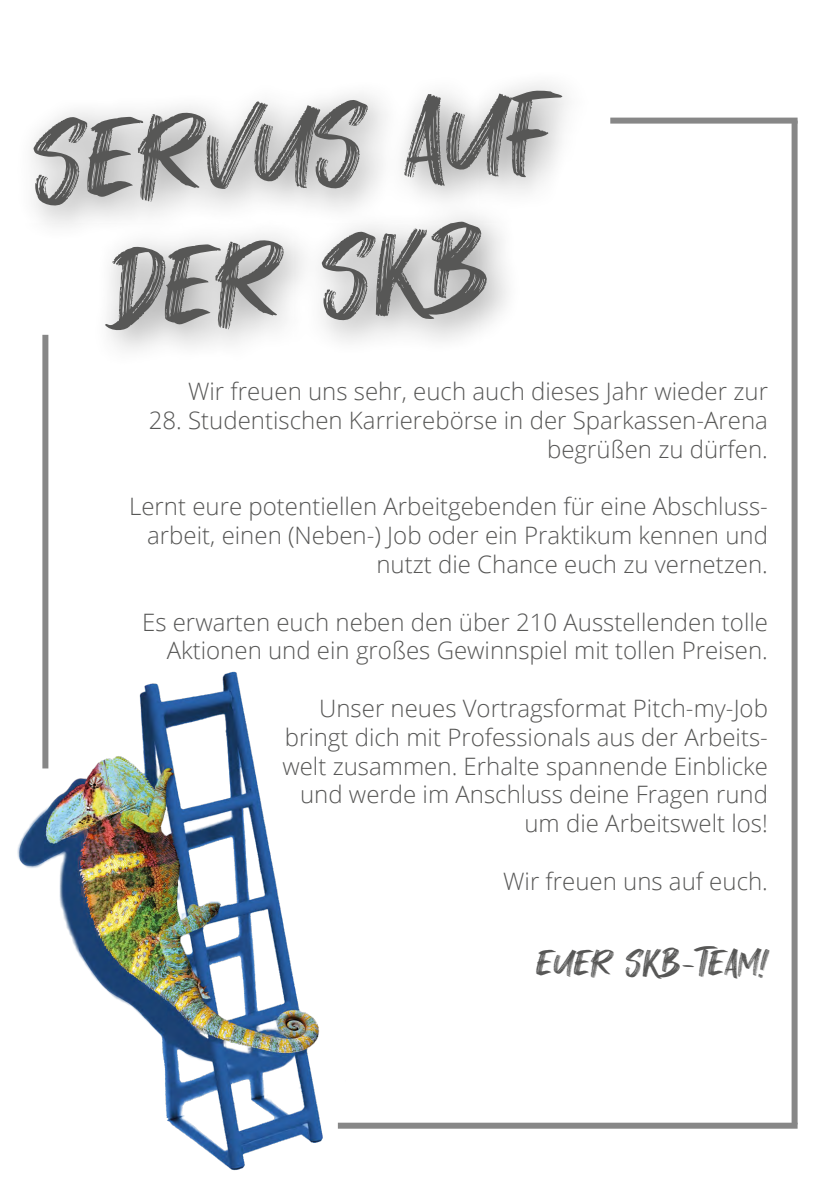
<style>
.page{position:relative;width:840px;height:1191px;background:#fff}
.page>*{position:absolute;margin:0;border:0;box-sizing:border-box;transform-origin:0 0}
.t1{font:110px/132px "Binjay";color:#575756;text-align:center}
.t2{font:36px "Binjay";color:#575756}
.t3{font:300 24px/28.8px "Open Sans";color:#575756;text-align:right}
</style>
<div class="page">
<div style="left:13px;top:68px;width:583px;height:300px;background:#000;opacity:.46"></div>
<img style="left:17px;top:648px;width:394px;height:523px">
<div style="left:791px;top:121px;width:6px;height:1003px;background:#878787"></div>
<div style="left:337px;top:1122px;width:460px;height:6px;background:#878787"></div>
<div style="left:610px;top:118px;width:187px;height:6px;background:#878787"></div>
<div style="left:42px;top:335px;width:6px;height:433px;background:#878787"></div>
<h1 class="t1" style="left:31px;top:101px;width:520px;rotate:-4deg">SERVUS AUF<br>DER SKB</h1>
<p class="t3" style="left:188px;top:376px;width:581px">Wir freuen uns sehr, euch auch dieses Jahr wieder zur</p>
<p class="t3" style="left:149px;top:405px;width:620px">28. Studentischen Karrierebörse in der Sparkassen-Arena begrüßen zu dürfen.</p>
<p class="t3" style="left:129px;top:491px;width:640px">Lernt eure potentiellen Arbeitgebenden für eine Abschluss&shy;arbeit, einen (Neben-) Job oder ein Praktikum kennen und nutzt die Chance euch zu vernetzen.</p>
<p class="t3" style="left:142px;top:607px;width:627px">Es erwarten euch neben den über 210 Ausstellenden tolle<br>Aktionen und ein großes Gewinnspiel mit tollen Preisen.</p>
<p class="t3" style="left:282px;top:693px;width:487px">Unser neues Vortragsformat Pitch-my-Job bringt dich mit Professionals aus der Arbeits&shy;welt zusammen. Erhalte spannende Einblicke und werde im Anschluss deine Fragen rund um die Arbeitswelt los!</p>
<p class="t3" style="left:503px;top:866px;width:266px">Wir freuen uns auf euch.</p>
<h2 class="t2" style="left:536px;top:945px;width:232px">Euer SKB-Team!</h2>
</div>
